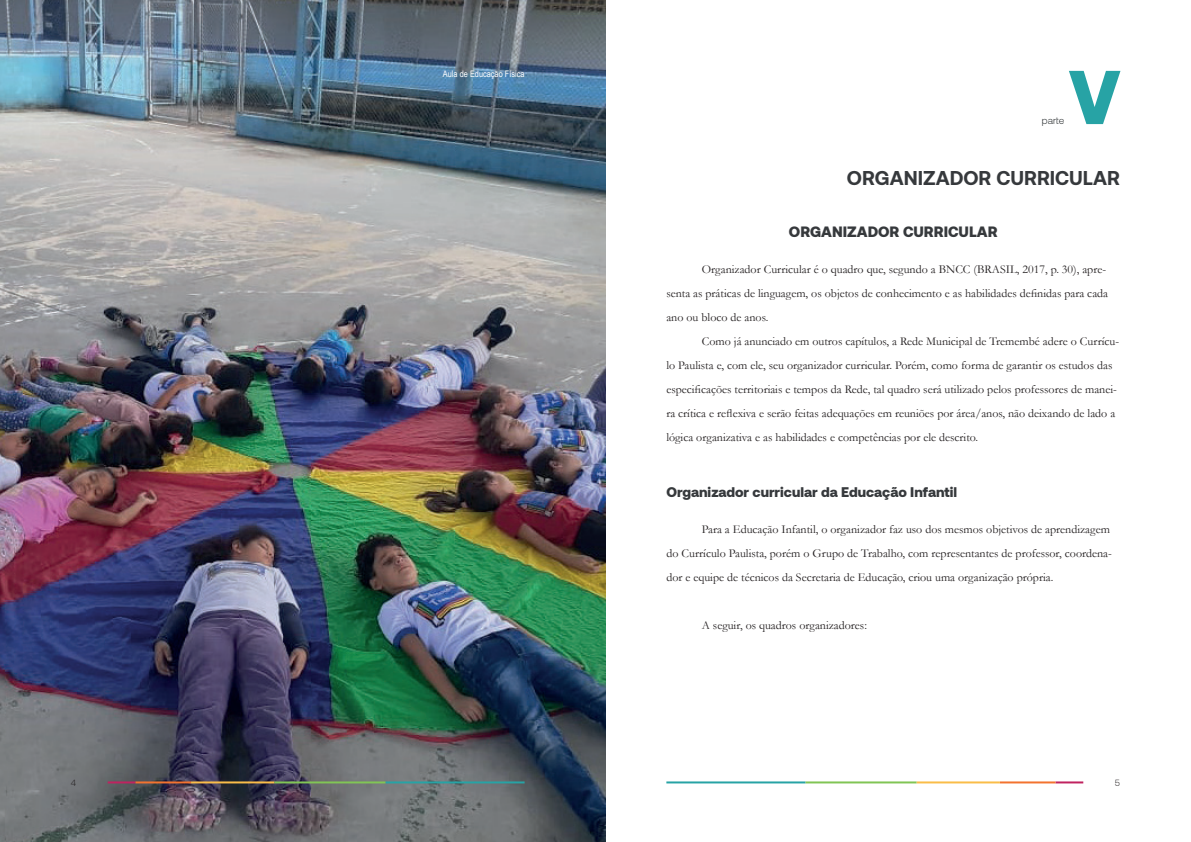
<style>
.page{position:relative;width:1191px;height:842px;background:#fff}
.page>*{position:absolute;margin:0;border:0;box-sizing:border-box;transform-origin:0 0}
.t1{font:900 76px "Aeonik";color:#27a3a5}
.t2{font:700 20px "Aeonik";color:#36393c}
.t3{font:900 15px "Aeonik";color:#36393c}
.t4{font:900 14px "Aeonik";color:#36393c}
.t5{font:12px/24px "Garamond";color:#231f20}
.t6{font:300 10px "Aeonik";color:#1a1f21}
.t7{font:9px "Arial Narrow";color:#fff}
.t8{font:300 9px "Aeonik";color:#231f20}
</style>
<div class="page">
<img style="left:0;top:0;width:605px;height:842px">
<hr style="left:108px;top:781px;width:27px;height:2px;background:#c02360">
<hr style="left:135px;top:781px;width:56px;height:2px;background:#f3732f">
<hr style="left:191px;top:781px;width:83px;height:2px;background:#fabd49">
<hr style="left:274px;top:781px;width:111px;height:2px;background:#81c555">
<hr style="left:385px;top:781px;width:139px;height:2px;background:#27a3a5">
<hr style="left:1055px;top:781px;width:28px;height:2px;background:#c02360">
<hr style="left:1000px;top:781px;width:55px;height:2px;background:#f3732f">
<hr style="left:916px;top:781px;width:84px;height:2px;background:#fabd49">
<hr style="left:805px;top:781px;width:111px;height:2px;background:#81c555">
<hr style="left:666px;top:781px;width:139px;height:2px;background:#27a3a5">
<p class="t7" style="left:443px;top:68px;width:83px">Aula de Educação Física</p>
<h1 class="t1" style="left:1069px;top:53px;width:52px">V</h1>
<p class="t6" style="left:1042px;top:115px;width:24px">parte</p>
<h2 class="t2" style="left:847px;top:166px;width:275px">ORGANIZADOR CURRICULAR</h2>
<p class="t3" style="left:789px;top:223px;width:210px">ORGANIZADOR CURRICULAR</p>
<p class="t5" style="left:666px;top:257px;width:443px;text-indent:35px">Organizador Curricular é o quadro que, segundo a BNCC (BRASIL, 2017, p. 30), apre&shy;senta as práticas de linguagem, os objetos de conhecimento e as habilidades definidas para cada ano ou bloco de anos.</p>
<p class="t5" style="left:666px;top:329px;width:454px;text-indent:35px">Como já anunciado em outros capítulos, a Rede Municipal de Tremembé adere o Currícu&shy;lo Paulista e, com ele, seu organizador curricular. Porém, como forma de garantir os estudos das especificações territoriais e tempos da Rede, tal quadro será utilizado pelos professores de manei&shy;ra crítica e reflexiva e serão feitas adequações em reuniões por área/anos, não deixando de lado a lógica organizativa e as habilidades e competências por ele descrito.</p>
<p class="t4" style="left:666px;top:484px;width:292px">Organizador curricular da Educação Infantil</p>
<p class="t5" style="left:666px;top:517px;width:447px;text-indent:35px">Para a Educação Infantil, o organizador faz uso dos mesmos objetivos de aprendizagem do Currículo Paulista, porém o Grupo de Trabalho, com representantes de professor, coordena&shy;dor e equipe de técnicos da Secretaria de Educação, criou uma organização própria.</p>
<p class="t5" style="left:702px;top:613px;width:167px">A seguir, os quadros organizadores:</p>
<p class="t8" style="left:71px;top:778px;width:7px">4</p>
<p class="t8" style="left:1114px;top:778px;width:7px">5</p>
</div>
